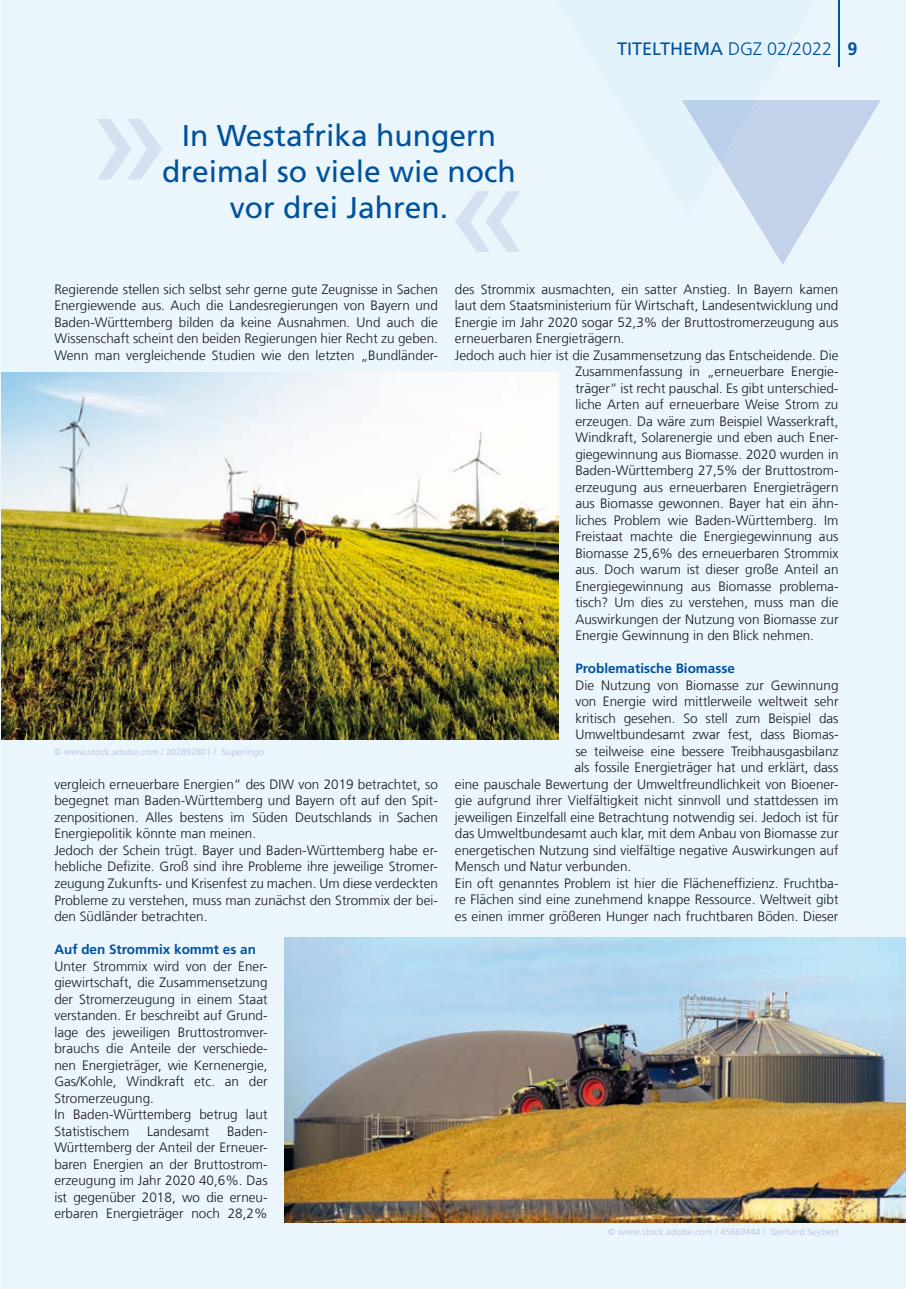
<style>
.page{position:relative;width:906px;height:1289px;background:#fff}
.page>*{position:absolute;margin:0;border:0;box-sizing:border-box;transform-origin:0 0}
.t1{font:30px/36px "Frutiger LT Com";color:#00519e;text-align:center}
.t2{font:18px "Frutiger LT Com";color:#00519e}
.t3{font:300 13.5px/16.5px "Frutiger LT Com";color:#1a171c;text-align:justify}
.t4{font:700 13.5px "Frutiger LT Com";color:#00519e}
.t5{font:9px "Frutiger LT Com";color:#c2cbe3}
.s1{font-weight:300}
.s2{font-weight:700}
.s3{color:#c2d2ea}
</style>
<div class="page">
<div style="left:0;top:0;width:906px;height:1288px;background:#eaf6fc"></div>
<img style="left:1px;top:372px;width:557px;height:367px">
<div style="left:556px;top:0;width:260px;height:216px;background:#e3f3fb"></div>
<svg style="left:681px;top:100px;width:199px;height:165px"></svg>
<hr style="left:838px;top:0;width:1px;height:67px;background:#00519e">
<img style="left:285px;top:937px;width:621px;height:285px">
<div style="left:54px;top:748px;width:7px;height:7px;background:#eaf6fc"></div>
<div style="left:64px;top:748px;width:200px;height:9px;background:#eaf6fc"></div>
<div style="left:608px;top:1228px;width:231px;height:8px;background:#eaf6fc"></div>
<div style="left:97px;top:119px;width:65px;height:60px;background:#eaf6fc"></div>
<div style="left:455px;top:191px;width:65px;height:61px;background:#eaf6fc"></div>
<h1 class="t1" style="left:162px;top:118px;width:355px">In Westafrika hungern dreimal so viele wie noch vor drei Jahren.</h1>
<h2 class="t2" style="left:617px;top:37px;width:242px">TITELTHEMA <span class="s1">DGZ 02/2022</span> <span class="s2">9</span></h2>
<p class="t3" style="left:54px;top:281px;width:385px">Regierende stellen sich selbst sehr gerne gute Zeugnisse in Sachen Energiewende aus. Auch die Landesregierungen von Bayern und Baden-Württemberg bilden da keine Ausnahmen. Und auch die Wissenschaft scheint den beiden Regierungen hier Recht zu geben.<br>Wenn man vergleichende Studien wie den letzten „Bundländer-</p>
<p class="t5" style="left:54px;top:746px;width:212px"><span class="s3">©</span> www.stock.adobe.com / 202892801 / Superingo</p>
<p class="t3" style="left:54px;top:776px;width:385px;text-align:left">vergleich erneuerbare Energien“ des DIW von 2019 betrachtet, so begegnet man Baden-Württemberg und Bayern oft auf den Spit&shy;zenpositionen. Alles bestens im Süden Deutschlands in Sachen Energiepolitik könnte man meinen.<br>Jedoch der Schein trügt. Bayer und Baden-Württemberg habe er&shy;hebliche Defizite. Groß sind ihre Probleme ihre jeweilige Stromer&shy;zeugung Zukunfts- und Krisenfest zu machen. Um diese verdeckten Probleme zu verstehen, muss man zunächst den Strommix der bei&shy;den Südländer betrachten.</p>
<p class="t4" style="left:54px;top:941px;width:203px">Auf den Strommix kommt es an</p>
<p class="t3" style="left:54px;top:957px;width:215px;text-align:left">Unter Strommix wird von der Ener&shy;giewirtschaft, die Zusammensetzung der Stromerzeugung in einem Staat verstanden. Er beschreibt auf Grund&shy;lage des jeweiligen Bruttostromver&shy;brauchs die Anteile der verschiede&shy;nen Energieträger, wie Kernenergie,<br>Gas/Kohle, Windkraft etc. an der<br>Stromerzeugung.<br>In Baden-Württemberg betrug laut<br>Statistischem</p>
<p class="t3" style="left:54px;top:1122px;width:215px;text-indent:173px">Baden-Württemberg der Anteil der Erneuer&shy;baren Energien an der Bruttostrom&shy;erzeugung im Jahr 2020 40,6%. Das ist gegenüber 2018, wo die erneu&shy;erbaren Energieträger noch 28,2%</p>
<p class="t3" style="left:147px;top:1122px;width:64px">Landesamt</p>
<p class="t3" style="left:455px;top:280px;width:385px">des Strommix ausmachten, ein satter Anstieg. In Bayern kamen</p>
<p class="t3" style="left:455px;top:297px;width:385px">laut dem Staatsministerium für Wirtschaft, Landesentwicklung und</p>
<p class="t3" style="left:455px;top:313px;width:385px">Energie im Jahr 2020 sogar 52,3% der Bruttostromerzeugung aus</p>
<p class="t3" style="left:455px;top:330px;width:171px">erneuerbaren Energieträgern.</p>
<p class="t3" style="left:455px;top:346px;width:385px">Jedoch auch hier ist die Zusammensetzung das Entscheidende. Die</p>
<p class="t3" style="left:575px;top:363px;width:265px">Zusammenfassung in „erneuerbare Energie-</p>
<p class="t3" style="left:575px;top:379px;width:265px">träger“ ist recht pauschal. Es gibt unterschied-</p>
<p class="t3" style="left:575px;top:396px;width:265px">liche Arten auf erneuerbare Weise Strom zu</p>
<p class="t3" style="left:575px;top:412px;width:265px">erzeugen. Da wäre zum Beispiel Wasserkraft,</p>
<p class="t3" style="left:575px;top:429px;width:265px">Windkraft, Solarenergie und eben auch Ener-</p>
<p class="t3" style="left:575px;top:445px;width:265px">giegewinnung aus Biomasse. 2020 wurden in</p>
<p class="t3" style="left:575px;top:462px;width:265px">Baden-Württemberg 27,5% der Bruttostrom-</p>
<p class="t3" style="left:575px;top:478px;width:265px">erzeugung aus erneuerbaren Energieträgern</p>
<p class="t3" style="left:575px;top:495px;width:265px">aus Biomasse gewonnen. Bayer hat ein ähn-</p>
<p class="t3" style="left:575px;top:511px;width:265px">liches Problem wie Baden-Württemberg. Im</p>
<p class="t3" style="left:575px;top:528px;width:265px">Freistaat machte die Energiegewinnung aus</p>
<p class="t3" style="left:575px;top:544px;width:265px">Biomasse 25,6% des erneuerbaren Strommix</p>
<p class="t3" style="left:575px;top:561px;width:265px">aus. Doch warum ist dieser große Anteil an</p>
<p class="t3" style="left:575px;top:577px;width:265px">Energiegewinnung aus Biomasse problema-</p>
<p class="t3" style="left:575px;top:594px;width:265px">tisch? Um dies zu verstehen, muss man die</p>
<p class="t3" style="left:575px;top:610px;width:265px">Auswirkungen der Nutzung von Biomasse zur</p>
<p class="t3" style="left:575px;top:627px;width:240px">Energie Gewinnung in den Blick nehmen.</p>
<p class="t4" style="left:575px;top:660px;width:161px">Problematische Biomasse</p>
<p class="t3" style="left:575px;top:676px;width:265px">Die Nutzung von Biomasse zur Gewinnung</p>
<p class="t3" style="left:575px;top:693px;width:265px">von Energie wird mittlerweile weltweit sehr</p>
<p class="t3" style="left:575px;top:709px;width:265px">kritisch gesehen. So stell zum Beispiel das</p>
<p class="t3" style="left:575px;top:726px;width:265px">Umweltbundesamt zwar fest, dass Biomas-</p>
<p class="t3" style="left:575px;top:742px;width:265px">se teilweise eine bessere Treibhausgasbilanz</p>
<p class="t3" style="left:574px;top:759px;width:266px">als fossile Energieträger hat und erklärt, dass</p>
<p class="t3" style="left:455px;top:775px;width:385px">eine pauschale Bewertung der Umweltfreundlichkeit von Bioener-</p>
<p class="t3" style="left:455px;top:792px;width:385px">gie aufgrund ihrer Vielfältigkeit nicht sinnvoll und stattdessen im</p>
<p class="t3" style="left:455px;top:808px;width:385px">jeweiligen Einzelfall eine Betrachtung notwendig sei. Jedoch ist für</p>
<p class="t3" style="left:455px;top:825px;width:385px">das Umweltbundesamt auch klar, mit dem Anbau von Biomasse zur</p>
<p class="t3" style="left:455px;top:841px;width:385px">energetischen Nutzung sind vielfältige negative Auswirkungen auf</p>
<p class="t3" style="left:455px;top:858px;width:178px">Mensch und Natur verbunden.</p>
<p class="t3" style="left:455px;top:874px;width:385px">Ein oft genanntes Problem ist hier die Flächeneffizienz. Fruchtba-</p>
<p class="t3" style="left:455px;top:891px;width:385px">re Flächen sind eine zunehmend knappe Ressource. Weltweit gibt</p>
<p class="t3" style="left:455px;top:907px;width:385px">es einen immer größeren Hunger nach fruchtbaren Böden. Dieser</p>
<p class="t5" style="left:608px;top:1226px;width:232px">© www.stock.adobe.com / 45669444 / Gerhard Seybert</p>
</div>
